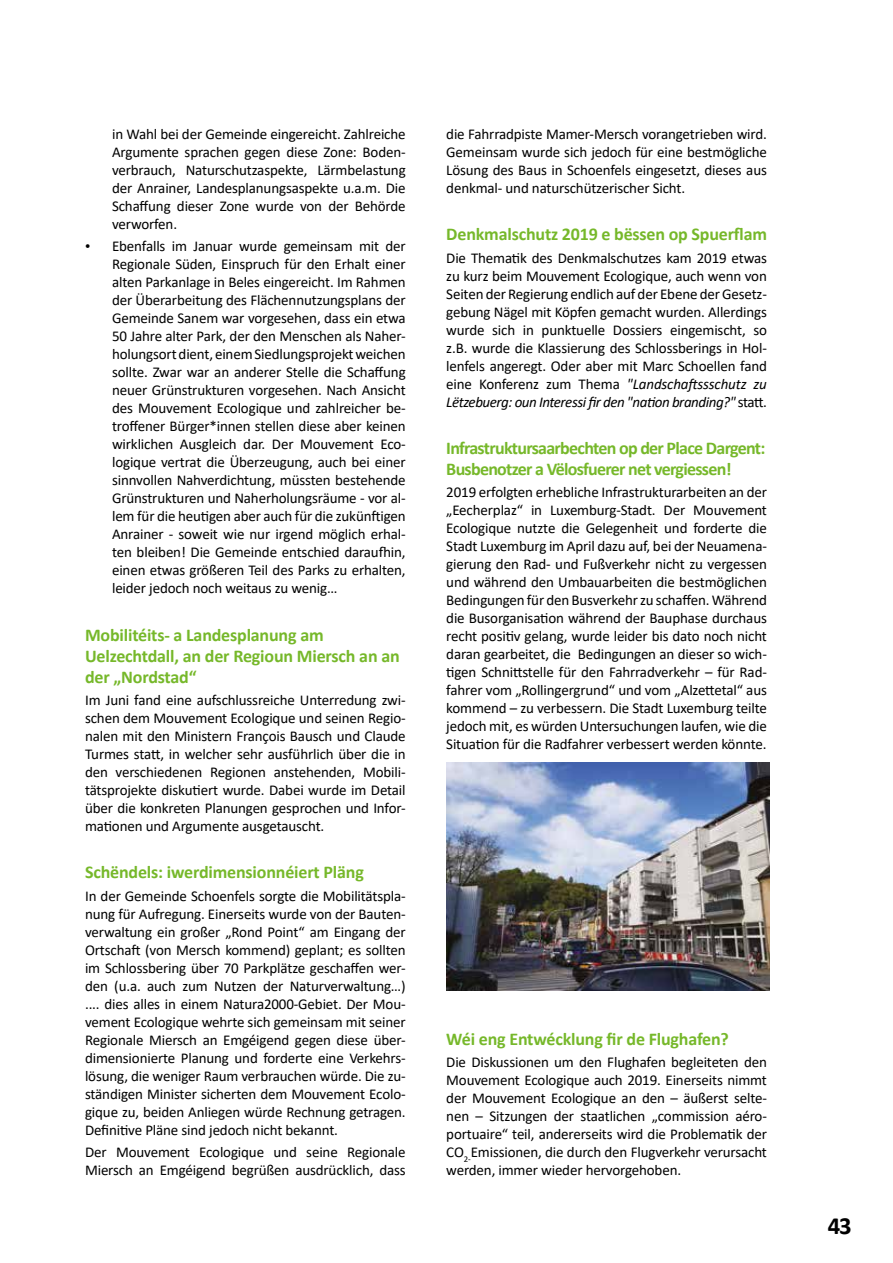
<style>
.page{position:relative;width:893px;height:1263px;background:#fff}
.page>*{position:absolute;margin:0;border:0;box-sizing:border-box;transform-origin:0 0}
.t1{font:700 24.75px "Calibri";color:#000}
.t2{font:700 18px/21px "Calibri";letter-spacing:-.01em;color:#76b82a}
.t3{font:700 18px/21px "Calibri";letter-spacing:-.04em;color:#76b82a}
.t4{font:15px/18px "Calibri";letter-spacing:-.01em;color:#000;text-align:justify}
.s1{font-family:"Times New Roman"}
.s2{font-style:italic}
</style>
<div class="page">
<img style="left:446px;top:762px;width:323px;height:228px">
<p class="t4" style="left:112px;top:124px;width:295px">in Wahl bei der Gemeinde eingereicht. Zahlreiche Argumente sprachen gegen diese Zone: Boden&shy;verbrauch, Naturschutzaspekte, Lärmbelastung der Anrainer, Landesplanungsaspekte u.a.m. Die Schaffung dieser Zone wurde von der Behörde verworfen.</p>
<p class="t4" style="left:112px;top:237px;width:295px;text-indent:-27px"><span class="s1">•</span> Ebenfalls im Januar wurde gemeinsam mit der Regionale Süden, Einspruch für den Erhalt einer alten Parkanlage in Beles eingereicht. Im Rahmen der Überarbeitung des Flächennutzungsplans der Gemeinde Sanem war vorgesehen, dass ein etwa 50 Jahre alter Park, der den Menschen als Naher&shy;holungsort dient, einem Siedlungsprojekt weichen sollte. Zwar war an anderer Stelle die Schaffung neuer Grünstrukturen vorgesehen. Nach Ansicht des Mouvement Ecologique und zahlreicher be&shy;troffener Bürger*innen stellen diese aber keinen wirklichen Ausgleich dar. Der Mouvement Eco&shy;logique vertrat die Überzeugung, auch bei einer sinnvollen Nahverdichtung, müssten bestehende Grünstrukturen und Naherholungsräume - vor al&shy;lem für die heutigen aber auch für die zukünftigen Anrainer - soweit wie nur irgend möglich erhal&shy;ten bleiben! Die Gemeinde entschied daraufhin, einen etwas größeren Teil des Parks zu erhalten, leider jedoch noch weitaus zu wenig…</p>
<p class="t2" style="left:85px;top:624px;width:316px">Mobilitéits- a Landesplanung am<br>Uelzechtdall, an der Regioun Miersch an an der „Nordstad“</p>
<p class="t4" style="left:85px;top:690px;width:322px">Im Juni fand eine aufschlussreiche Unterredung zwi&shy;schen dem Mouvement Ecologique und seinen Regio&shy;nalen mit den Ministern François Bausch und Claude Turmes statt, in welcher sehr ausführlich über die in den verschiedenen Regionen anstehenden, Mobili&shy;tätsprojekte diskutiert wurde. Dabei wurde im Detail über die konkreten Planungen gesprochen und Infor&shy;mationen und Argumente ausgetauscht.</p>
<p class="t2" style="left:85px;top:862px;width:280px">Schëndels: iwerdimensionnéiert Pläng</p>
<p class="t4" style="left:85px;top:886px;width:322px">In der Gemeinde Schoenfels sorgte die Mobilitätspla&shy;nung für Aufregung. Einerseits wurde von der Bauten&shy;verwaltung ein großer „Rond Point“ am Eingang der Ortschaft (von Mersch kommend) geplant; es sollten im Schlossbering über 70 Parkplätze geschaffen wer&shy;den (u.a. auch zum Nutzen der Naturverwaltung…) .... dies alles in einem Natura2000-Gebiet. Der Mou&shy;vement Ecologique wehrte sich gemeinsam mit seiner Regionale Miersch an Emgéigend gegen diese über&shy;dimensionierte Planung und forderte eine Verkehrs&shy;lösung, die weniger Raum verbrauchen würde. Die zu&shy;ständigen Minister sicherten dem Mouvement Ecolo&shy;gique zu, beiden Anliegen würde Rechnung getragen.<br>Definitive Pläne sind jedoch nicht bekannt.</p>
<p class="t4" style="left:85px;top:1142px;width:322px">Der Mouvement Ecologique und seine Regionale<br>Miersch an Emgéigend begrüßen ausdrücklich, dass</p>
<p class="t4" style="left:446px;top:124px;width:322px">die Fahrradpiste Mamer-Mersch vorangetrieben wird.<br>Gemeinsam wurde sich jedoch für eine bestmögliche Lösung des Baus in Schoenfels eingesetzt, dieses aus denkmal- und naturschützerischer Sicht.</p>
<p class="t2" style="left:446px;top:224px;width:322px">Denkmalschutz 2019 e bëssen op Spuerflam</p>
<p class="t4" style="left:446px;top:248px;width:322px">Die Thematik des Denkmalschutzes kam 2019 etwas zu kurz beim Mouvement Ecologique, auch wenn von Seiten der Regierung endlich auf der Ebene der Gesetz&shy;gebung Nägel mit Köpfen gemacht wurden. Allerdings wurde sich in punktuelle Dossiers eingemischt, so z.B. wurde die Klassierung des Schlossberings in Hol&shy;lenfels angeregt. Oder aber mit Marc Schoellen fand eine Konferenz zum Thema <span class="s2">"Landschaftssschutz zu Lëtzebuerg: oun Interessi fir den "nation branding?"</span> statt.</p>
<p class="t3" style="left:446px;top:437px;width:321px">Infrastruktursaarbechten op der Place Dargent:<br>Busbenotzer a Vëlosfuerer net vergiessen!</p>
<p class="t4" style="left:446px;top:483px;width:322px">2019 erfolgten erhebliche Infrastrukturarbeiten an der „Eecherplaz“ in Luxemburg-Stadt. Der Mouvement Ecologique nutzte die Gelegenheit und forderte die Stadt Luxemburg im April dazu auf, bei der Neuamena&shy;gierung den Rad- und Fußverkehr nicht zu vergessen und während den Umbauarbeiten die bestmöglichen Bedingungen für den Busverkehr zu schaffen. Während die Busorganisation während der Bauphase durchaus recht positiv gelang, wurde leider bis dato noch nicht daran gearbeitet, die Bedingungen an dieser so wich&shy;tigen Schnittstelle für den Fahrradverkehr – für Rad&shy;fahrer vom „Rollingergrund“ und vom „Alzettetal“ aus kommend – zu verbessern. Die Stadt Luxemburg teilte jedoch mit, es würden Untersuchungen laufen, wie die Situation für die Radfahrer verbessert werden könnte.</p>
<p class="t2" style="left:446px;top:1028px;width:284px">Wéi eng Entwécklung fir de Flughafen?</p>
<p class="t4" style="left:446px;top:1052px;width:322px">Die Diskussionen um den Flughafen begleiteten den Mouvement Ecologique auch 2019. Einerseits nimmt der Mouvement Ecologique an den – äußerst selte&shy;nen – Sitzungen der staatlichen „commission aéro&shy;portuaire“ teil, andererseits wird die Problematik der CO<sub>2-</sub>Emissionen, die durch den Flugverkehr verursacht werden, immer wieder hervorgehoben.</p>
<h1 class="t1" style="left:828px;top:1208px;width:25px">43</h1>
</div>
